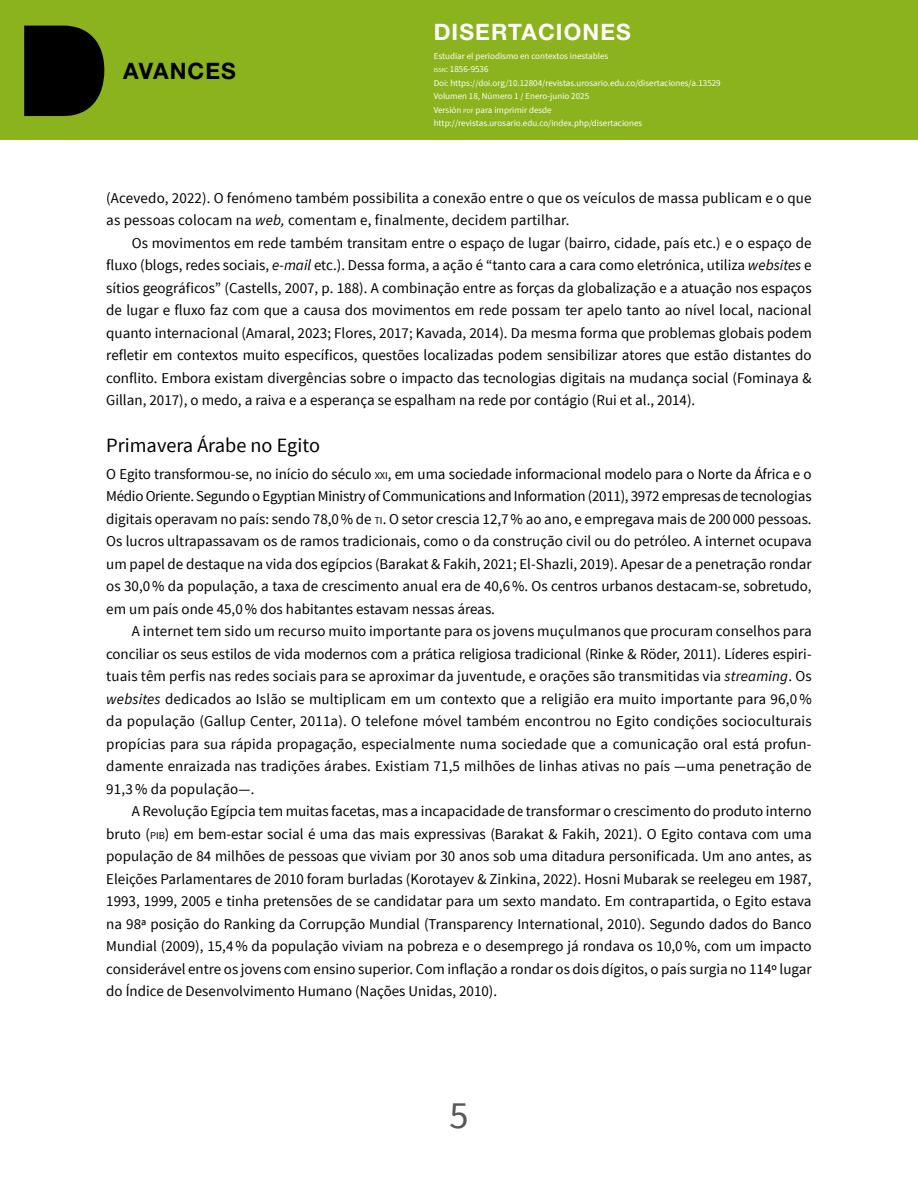
<style>
.page{position:relative;width:918px;height:1188px;background:#fff}
.page>*{position:absolute;margin:0;border:0;box-sizing:border-box;transform-origin:0 0}
.t1{font:38.4px "Source Sans Pro";color:#575756}
.t2{font:700 22.65px "Helvetica Neue LT Std";letter-spacing:.05em;color:#fff}
.t3{font:700 22.65px "Helvetica Neue LT Std";letter-spacing:.05em;color:#000}
.t4{font:20.25px "Source Sans Pro";color:#000}
.t5{font:15px/22.5px "Source Sans Pro";color:#000;text-align:justify}
.t6{font:9px/13.5px "Source Sans Pro";color:#fff}
.s1{font-size:6.3px}
.s2{font-style:italic}
.s3{font-size:10.5px}
</style>
<div class="page">
<div style="left:0;top:0;width:918px;height:139px;background:#8ab31d"></div>
<svg style="left:24px;top:26px;width:80px;height:90px;background:#0c1002"></svg>
<h2 class="t3" style="left:123px;top:57px;width:114px">AVANCES</h2>
<h2 class="t2" style="left:434px;top:18px;width:199px">DISERTACIONES</h2>
<p class="t6" style="left:434px;top:49px;width:289px">Estudiar el periodismo en contextos inestables<br><span class="s1">ISSN</span>: 1856-9536<br>Doi: https://doi.org/10.12804/revistas.urosario.edu.co/disertaciones/a.13529<br>Volumen 18, Número 1 / Enero-junio 2025<br>Versión <span class="s1">PDF</span> para imprimir desde http://revistas.urosario.edu.co/index.php/disertaciones</p>
<p class="t5" style="left:106px;top:187px;width:707px">(Acevedo, 2022). O fenómeno também possibilita a conexão entre o que os veículos de massa publicam e o que as pessoas colocam na <span class="s2">web,</span> comentam e, finalmente, decidem partilhar.</p>
<p class="t5" style="left:106px;top:232px;width:707px;text-indent:26px">Os movimentos em rede também transitam entre o espaço de lugar (bairro, cidade, país etc.) e o espaço de fluxo (blogs, redes sociais, <span class="s2">e-mail</span> etc.). Dessa forma, a ação é “tanto cara a cara como eletrónica, utiliza <span class="s2">websites</span> e sítios geográficos” (Castells, 2007, p. 188). A combinação entre as forças da globalização e a atuação nos espaços de lugar e fluxo faz com que a causa dos movimentos em rede possam ter apelo tanto ao nível local, nacional quanto internacional (Amaral, 2023; Flores, 2017; Kavada, 2014). Da mesma forma que problemas globais podem refletir em contextos muito específicos, questões localizadas podem sensibilizar atores que estão distantes do conflito. Embora existam divergências sobre o impacto das tecnologias digitais na mudança social (Fominaya &amp; Gillan, 2017), o medo, a raiva e a esperança se espalham na rede por contágio (Rui et al., 2014).</p>
<h3 class="t4" style="left:106px;top:433px;width:215px">Primavera Árabe no Egito</h3>
<p class="t5" style="left:106px;top:463px;width:707px">O Egito transformou-se, no início do século <span class="s3">XXI</span>, em uma sociedade informacional modelo para o Norte da África e o Médio Oriente. Segundo o Egyptian Ministry of Communications and Information (2011), 3972 empresas de tecnologias digitais operavam no país: sendo 78,0% de <span class="s3">TI</span>. O setor crescia 12,7% ao ano, e empregava mais de 200 000 pessoas.<br>Os lucros ultrapassavam os de ramos tradicionais, como o da construção civil ou do petróleo. A internet ocupava um papel de destaque na vida dos egípcios (Barakat &amp; Fakih, 2021; El-Shazli, 2019). Apesar de a penetração rondar os 30,0% da população, a taxa de crescimento anual era de 40,6%. Os centros urbanos destacam-se, sobretudo, em um país onde 45,0% dos habitantes estavam nessas áreas.</p>
<p class="t5" style="left:106px;top:620px;width:707px;text-indent:26px">A internet tem sido um recurso muito importante para os jovens muçulmanos que procuram conselhos para conciliar os seus estilos de vida modernos com a prática religiosa tradicional (Rinke &amp; Röder, 2011). Líderes espiri&shy;tuais têm perfis nas redes sociais para se aproximar da juventude, e orações são transmitidas via <span class="s2">streaming</span>. Os <span class="s2">websites</span> dedicados ao Islão se multiplicam em um contexto que a religião era muito importante para 96,0 % da população (Gallup Center, 2011a). O telefone móvel também encontrou no Egito condições socioculturais propícias para sua rápida propagação, especialmente numa sociedade que a comunicação oral está profun&shy;damente enraizada nas tradições árabes. Existiam 71,5 milhões de linhas ativas no país —uma penetração de 91,3 % da população—.</p>
<p class="t5" style="left:106px;top:800px;width:707px;text-indent:26px">A Revolução Egípcia tem muitas facetas, mas a incapacidade de transformar o crescimento do produto interno bruto (<span class="s3">PIB</span>) em bem-estar social é uma das mais expressivas (Barakat &amp; Fakih, 2021). O Egito contava com uma população de 84 milhões de pessoas que viviam por 30 anos sob uma ditadura personificada. Um ano antes, as Eleições Parlamentares de 2010 foram burladas (Korotayev &amp; Zinkina, 2022). Hosni Mubarak se reelegeu em 1987, 1993, 1999, 2005 e tinha pretensões de se candidatar para um sexto mandato. Em contrapartida, o Egito estava na 98ª posição do Ranking da Corrupção Mundial (Transparency International, 2010). Segundo dados do Banco Mundial (2009), 15,4% da população viviam na pobreza e o desemprego já rondava os 10,0%, com um impacto considerável entre os jovens com ensino superior. Com inflação a rondar os dois dígitos, o país surgia no 114º lugar do Índice de Desenvolvimento Humano (Nações Unidas, 2010).</p>
<h1 class="t1" style="left:449px;top:1092px;width:21px">5</h1>
</div>
